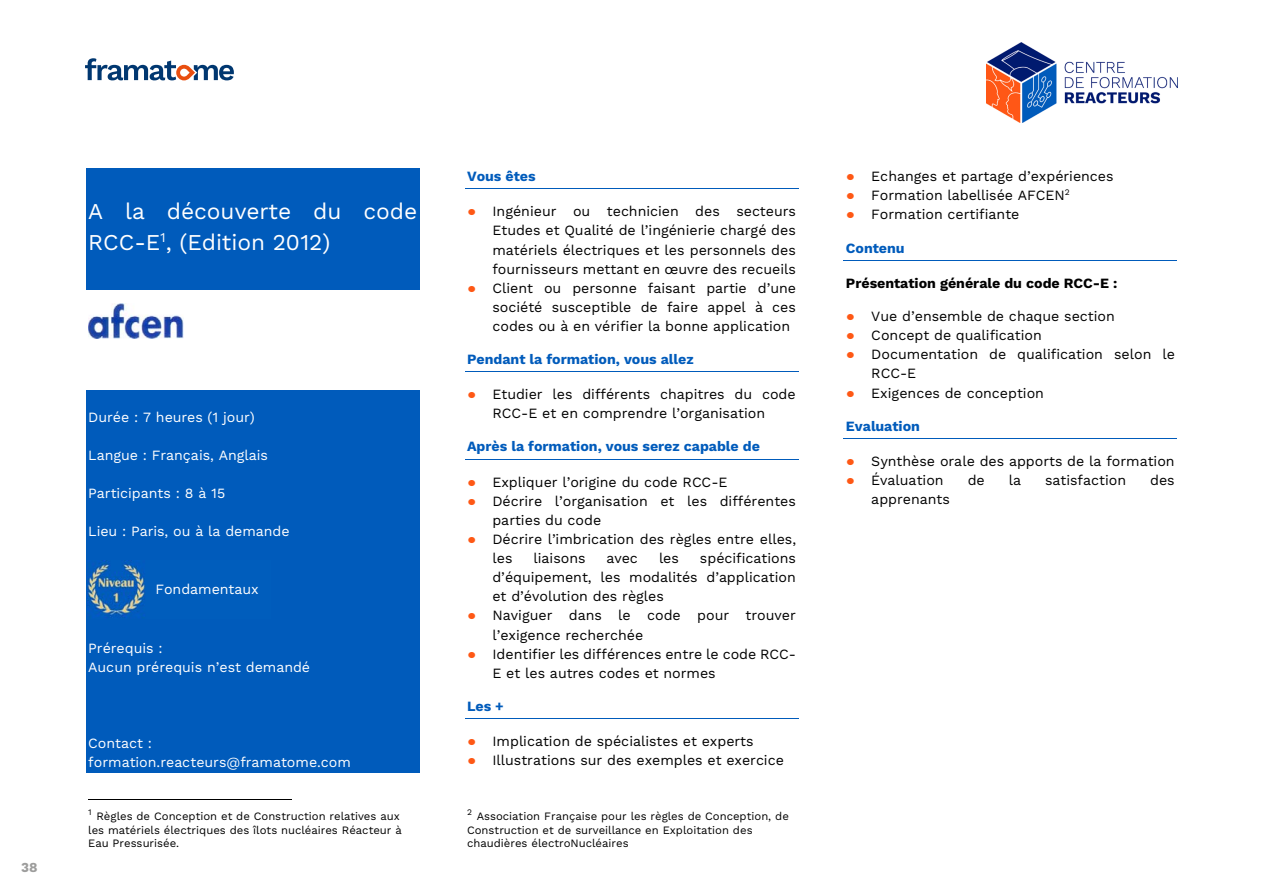
<style>
.page{position:relative;width:1263px;height:893px;background:#fff}
.page>*{position:absolute;margin:0;border:0;box-sizing:border-box;transform-origin:0 0}
.t1{font:22.65px/30.5px "Work Sans";color:#fff}
.t2{font:14.1px/19px "Work Sans";color:#000}
.t3{font:14.1px/19px "Work Sans";color:#fff}
.t4{font:700 14.1px "Work Sans";letter-spacing:-.005em;color:#005bbb}
.t5{font:700 14.1px "Work Sans";color:#000}
.t6{font:700 13.5px "Work Sans";color:#9d9d9c}
.t7{font:11.25px/13.6px "Work Sans";color:#000}
.s1{font-family:"Arial";color:#fe5815}
</style>
<div class="page">
<div style="left:86px;top:168px;width:333px;height:30px;background:#005bbb"></div>
<div style="left:86px;top:198px;width:333px;height:31px;background:#005bbb"></div>
<div style="left:86px;top:229px;width:333px;height:30px;background:#005bbb"></div>
<div style="left:86px;top:259px;width:333px;height:31px;background:#005bbb"></div>
<div style="left:86px;top:389px;width:333px;height:19px;background:#005bbb"></div>
<div style="left:86px;top:408px;width:333px;height:19px;background:#005bbb"></div>
<div style="left:86px;top:427px;width:333px;height:20px;background:#005bbb"></div>
<div style="left:86px;top:447px;width:333px;height:19px;background:#005bbb"></div>
<div style="left:86px;top:466px;width:333px;height:19px;background:#005bbb"></div>
<div style="left:86px;top:485px;width:333px;height:19px;background:#005bbb"></div>
<div style="left:86px;top:504px;width:333px;height:19px;background:#005bbb"></div>
<div style="left:86px;top:523px;width:333px;height:19px;background:#005bbb"></div>
<div style="left:86px;top:542px;width:333px;height:19px;background:#005bbb"></div>
<div style="left:86px;top:561px;width:333px;height:60px;background:#005bbb"></div>
<div style="left:86px;top:621px;width:333px;height:19px;background:#005bbb"></div>
<div style="left:86px;top:640px;width:333px;height:19px;background:#005bbb"></div>
<div style="left:86px;top:659px;width:333px;height:19px;background:#005bbb"></div>
<div style="left:86px;top:678px;width:333px;height:19px;background:#005bbb"></div>
<div style="left:86px;top:697px;width:333px;height:19px;background:#005bbb"></div>
<div style="left:86px;top:716px;width:333px;height:19px;background:#005bbb"></div>
<div style="left:86px;top:735px;width:333px;height:19px;background:#005bbb"></div>
<div style="left:86px;top:754px;width:333px;height:19px;background:#005bbb"></div>
<hr style="left:88px;top:799px;width:203px;height:1px;background:#000">
<hr style="left:465px;top:188px;width:333px;height:1px;background:#005bbb">
<hr style="left:465px;top:371px;width:333px;height:1px;background:#005bbb">
<hr style="left:465px;top:459px;width:333px;height:1px;background:#005bbb">
<hr style="left:465px;top:718px;width:333px;height:1px;background:#005bbb">
<hr style="left:844px;top:260px;width:333px;height:1px;background:#005bbb">
<hr style="left:844px;top:438px;width:333px;height:1px;background:#005bbb">
<img style="left:88px;top:304px;width:96px;height:35px">
<img style="left:88px;top:560px;width:58px;height:58px">
<img style="left:986px;top:43px;width:192px;height:80px">
<svg style="left:85px;top:58px;width:149px;height:22px"></svg>
<p class="t6" style="left:21px;top:859px;width:18px">38</p>
<h1 class="t1" style="left:88px;top:198px;width:330px">A la découverte du code<br>RCC-E<sup>1</sup>, (Edition 2012)</h1>
<p class="t3" style="left:88px;top:408px;width:168px">Durée : 7 heures (1 jour)</p>
<p class="t3" style="left:88px;top:446px;width:181px">Langue : Français, Anglais</p>
<p class="t3" style="left:88px;top:484px;width:138px">Participants : 8 à 15</p>
<p class="t3" style="left:88px;top:522px;width:203px">Lieu : Paris, ou à la demande</p>
<p class="t3" style="left:155px;top:580px;width:105px">Fondamentaux</p>
<p class="t3" style="left:88px;top:639px;width:223px">Prérequis :<br>Aucun prérequis n’est demandé</p>
<p class="t3" style="left:88px;top:735px;width:264px">Contact : formation.reacteurs@framatome.com</p>
<p class="t7" style="left:88px;top:810px;width:315px"><sup>1</sup> Règles de Conception et de Construction relatives aux les matériels électriques des îlots nucléaires Réacteur à<br>Eau Pressurisée.</p>
<p class="t4" style="left:467px;top:168px;width:70px">Vous êtes</p>
<p class="t2" style="left:492px;top:203px;width:305px;text-align:justify;text-indent:-25px"><span class="s1">●</span> Ingénieur ou technicien des secteurs Etudes et Qualité de l’ingénierie chargé des matériels électriques et les personnels des fournisseurs mettant en œuvre des recueils</p>
<p class="t2" style="left:492px;top:279px;width:305px;text-align:justify;text-indent:-25px"><span class="s1">●</span> Client ou personne faisant partie d’une société susceptible de faire appel à ces codes ou à en vérifier la bonne application</p>
<p class="t4" style="left:467px;top:351px;width:228px">Pendant la formation, vous allez</p>
<p class="t2" style="left:467px;top:386px;width:330px;text-align:center"><span class="s1">●</span> Etudier les différents chapitres du code<br>RCC-E et en comprendre l’organisation</p>
<p class="t4" style="left:467px;top:438px;width:294px">Après la formation, vous serez capable de</p>
<p class="t2" style="left:467px;top:473px;width:262px"><span class="s1">●</span> Expliquer l’origine du code RCC-E</p>
<p class="t2" style="left:492px;top:492px;width:305px;text-indent:-25px"><span class="s1">●</span> Décrire l’organisation et les différentes parties du code</p>
<p class="t2" style="left:492px;top:530px;width:305px;text-indent:-25px"><span class="s1">●</span> Décrire l’imbrication des règles entre elles, les</p>
<p class="t2" style="left:492px;top:549px;width:305px;text-align:justify;text-indent:208px">spécifications d’équipement, les modalités d’application et d’évolution des règles</p>
<p class="t2" style="left:492px;top:607px;width:305px;text-indent:-25px"><span class="s1">●</span> Naviguer dans le code pour trouver l’exigence recherchée</p>
<p class="t2" style="left:492px;top:645px;width:305px;text-indent:-25px"><span class="s1">●</span> Identifier les différences entre le code RCC-<br>E et les autres codes et normes</p>
<p class="t4" style="left:467px;top:698px;width:38px">Les +</p>
<p class="t2" style="left:467px;top:732px;width:288px"><span class="s1">●</span> Implication de spécialistes et experts</p>
<p class="t2" style="left:467px;top:752px;width:318px"><span class="s1">●</span> Illustrations sur des exemples et exercice</p>
<p class="t2" style="left:533px;top:549px;width:53px">liaisons</p>
<p class="t2" style="left:606px;top:549px;width:33px">avec</p>
<p class="t2" style="left:659px;top:549px;width:21px">les</p>
<p class="t7" style="left:467px;top:810px;width:323px"><sup>2</sup> Association Française pour les règles de Conception, de<br>Construction et de surveillance en Exploitation des chaudières électroNucléaires</p>
<p class="t2" style="left:846px;top:167px;width:269px"><span class="s1">●</span> Echanges et partage d’expériences</p>
<p class="t2" style="left:846px;top:187px;width:225px"><span class="s1">●</span> Formation labellisée AFCEN<sup>2</sup></p>
<p class="t2" style="left:846px;top:206px;width:175px"><span class="s1">●</span> Formation certifiante</p>
<p class="t4" style="left:846px;top:240px;width:60px">Contenu</p>
<p class="t5" style="left:846px;top:275px;width:273px">Présentation générale du code RCC-E :</p>
<p class="t2" style="left:846px;top:307px;width:271px"><span class="s1">●</span> Vue d’ensemble de chaque section</p>
<p class="t2" style="left:846px;top:327px;width:197px"><span class="s1">●</span> Concept de qualification</p>
<p class="t2" style="left:871px;top:346px;width:305px;text-indent:-25px"><span class="s1">●</span> Documentation de qualification selon le<br>RCC-E</p>
<p class="t2" style="left:846px;top:384px;width:200px"><span class="s1">●</span> Exigences de conception</p>
<p class="t4" style="left:846px;top:418px;width:76px">Evaluation</p>
<p class="t2" style="left:846px;top:452px;width:330px"><span class="s1">●</span> Synthèse orale des apports de la formation</p>
<p class="t2" style="left:846px;top:472px;width:99px"><span class="s1">●</span> Évaluation</p>
<p class="t2" style="left:968px;top:472px;width:19px">de</p>
<p class="t2" style="left:1009px;top:472px;width:14px">la</p>
<p class="t2" style="left:1045px;top:472px;width:83px">satisfaction</p>
<p class="t2" style="left:1150px;top:472px;width:26px">des</p>
<p class="t2" style="left:871px;top:491px;width:80px">apprenants</p>
</div>
